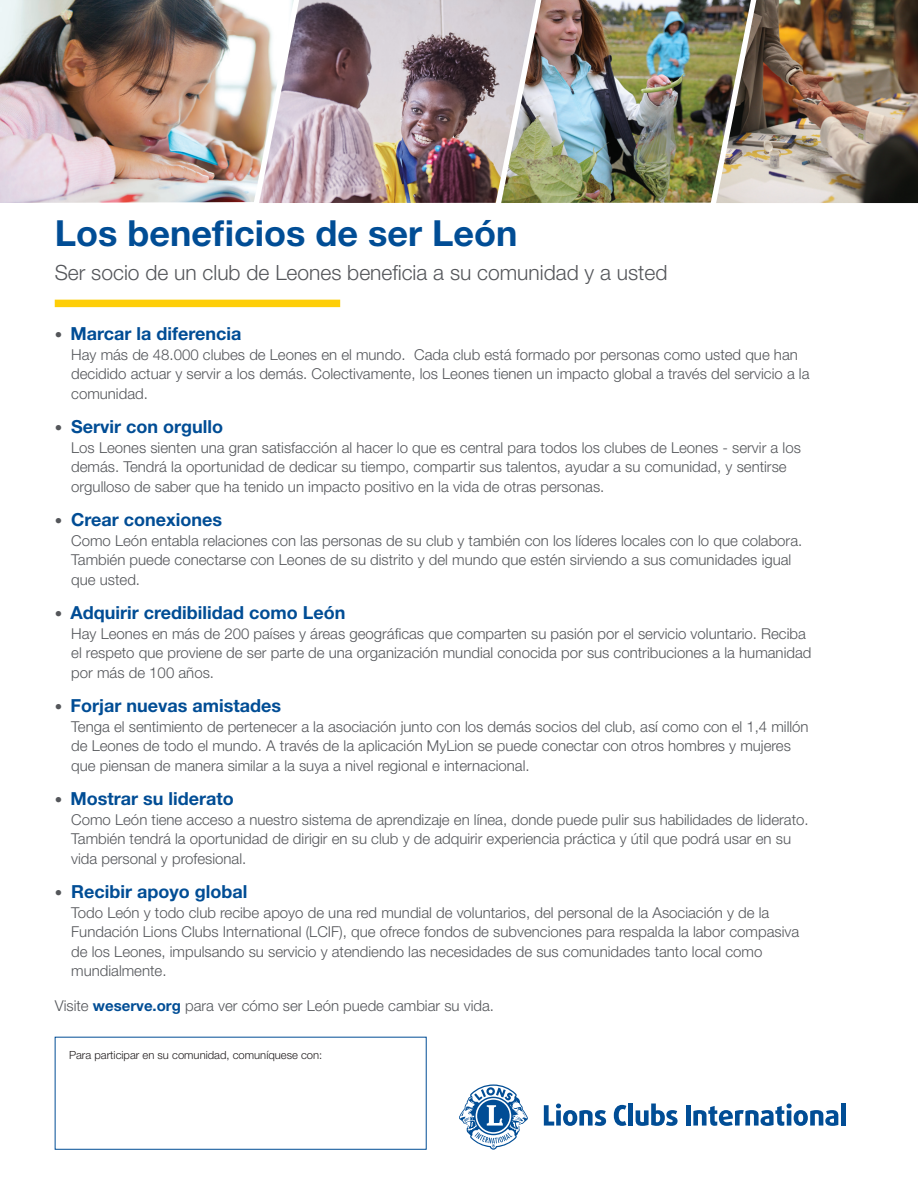
<style>
.page{position:relative;width:918px;height:1188px;background:#fff}
.page>*{position:absolute;margin:0;border:0;box-sizing:border-box;transform-origin:0 0}
.Interior_subhead__sm{font:700 36px "Helvetica Neue LT Std";color:#014d95}
.Interior_subhead__sm-2{font:300 21px "Helvetica Neue LT Std";color:#54565a}
.Interior_body__small{font:700 18px "Helvetica Neue LT Std";color:#014d95}
.Interior_body__small-2{font:300 15px/19.5px "Helvetica Neue LT Std";color:#54565a}
.t1{font:300 11.25px "Helvetica Neue LT Std";color:#231f20}
.s1{font-weight:300;font-size:15px;color:#54565a}
.s2{font-weight:700;color:#014d95}
</style>
<div class="page">
<img style="left:0;top:0;width:249px;height:203px">
<img style="left:548px;top:0;width:157px;height:203px">
<img style="left:305px;top:0;width:185px;height:203px">
<svg style="left:249px;top:0;width:56px;height:203px"></svg>
<img style="left:490px;top:0;width:58px;height:203px">
<img style="left:705px;top:0;width:213px;height:203px">
<div style="left:55px;top:300px;width:285px;height:7px;background:#fece08"></div>
<div style="left:55px;top:1037px;width:372px;height:113px;border:1px solid #014d95"></div>
<svg style="left:544px;top:1104px;width:62px;height:22px"></svg>
<svg style="left:614px;top:1105px;width:12px;height:21px"></svg>
<div style="left:628px;top:1104px;width:5px;height:22px;background:#014d95"></div>
<svg style="left:636px;top:1104px;width:42px;height:22px"></svg>
<div style="left:686px;top:1105px;width:5px;height:21px;background:#014d95"></div>
<svg style="left:693px;top:1104px;width:145px;height:22px"></svg>
<div style="left:841px;top:1104px;width:5px;height:22px;background:#014d95"></div>
<svg style="left:459px;top:1084px;width:69px;height:66px"></svg>
<p class="Interior_subhead__sm" style="left:55px;top:211px;width:464px">Los beneficios de ser León</p>
<p class="Interior_subhead__sm-2" style="left:55px;top:260px;width:614px">Ser socio de un club de Leones beneficia a su comunidad y a usted</p>
<p class="Interior_body__small" style="left:55px;top:323px;width:188px"><span class="s1">•</span> Marcar la diferencia</p>
<p class="Interior_body__small-2" style="left:71px;top:344px;width:740px">Hay más de 48.000 clubes de Leones en el mundo. Cada club está formado por personas como usted que han decidido actuar y servir a los demás. Colectivamente, los Leones tienen un impacto global a través del servicio a la comunidad.</p>
<p class="Interior_body__small" style="left:55px;top:416px;width:170px"><span class="s1">•</span> Servir con orgullo</p>
<p class="Interior_body__small-2" style="left:71px;top:437px;width:731px">Los Leones sienten una gran satisfacción al hacer lo que es central para todos los clubes de Leones - servir a los demás. Tendrá la oportunidad de dedicar su tiempo, compartir sus talentos, ayudar a su comunidad, y sentirse orgulloso de saber que ha tenido un impacto positivo en la vida de otras personas.</p>
<p class="Interior_body__small" style="left:55px;top:509px;width:169px"><span class="s1">•</span> Crear conexiones</p>
<p class="Interior_body__small-2" style="left:71px;top:530px;width:733px">Como León entabla relaciones con las personas de su club y también con los líderes locales con lo que colabora.<br>También puede conectarse con Leones de su distrito y del mundo que estén sirviendo a sus comunidades igual que usted.</p>
<p class="Interior_body__small" style="left:55px;top:602px;width:292px"><span class="s1">•</span> Adquirir credibilidad como León</p>
<p class="Interior_body__small-2" style="left:71px;top:623px;width:742px">Hay Leones en más de 200 países y áreas geográficas que comparten su pasión por el servicio voluntario. Reciba el respeto que proviene de ser parte de una organización mundial conocida por sus contribuciones a la humanidad por más de 100 años.</p>
<p class="Interior_body__small" style="left:55px;top:695px;width:228px"><span class="s1">•</span> Forjar nuevas amistades</p>
<p class="Interior_body__small-2" style="left:71px;top:716px;width:739px">Tenga el sentimiento de pertenecer a la asociación junto con los demás socios del club, así como con el 1,4 millón de Leones de todo el mundo. A través de la aplicación MyLion se puede conectar con otros hombres y mujeres que piensan de manera similar a la suya a nivel regional e internacional.</p>
<p class="Interior_body__small" style="left:55px;top:788px;width:181px"><span class="s1">•</span> Mostrar su liderato</p>
<p class="Interior_body__small-2" style="left:71px;top:809px;width:739px">Como León tiene acceso a nuestro sistema de aprendizaje en línea, donde puede pulir sus habilidades de liderato.<br>También tendrá la oportunidad de dirigir en su club y de adquirir experiencia práctica y útil que podrá usar en su vida personal y profesional.</p>
<p class="Interior_body__small" style="left:55px;top:881px;width:194px"><span class="s1">•</span> Recibir apoyo global</p>
<p class="Interior_body__small-2" style="left:71px;top:902px;width:729px">Todo León y todo club recibe apoyo de una red mundial de voluntarios, del personal de la Asociación y de la Fundación Lions Clubs International (LCIF), que ofrece fondos de subvenciones para respalda la labor compasiva de los Leones, impulsando su servicio y atendiendo las necesidades de sus comunidades tanto local como mundialmente.</p>
<p class="Interior_body__small-2" style="left:55px;top:995px;width:441px">Visite <span class="s2">weserve.org</span> para ver cómo ser León puede cambiar su vida.</p>
<p class="t1" style="left:69px;top:1048px;width:255px">Para participar en su comunidad, comuníquese con:</p>
</div>
